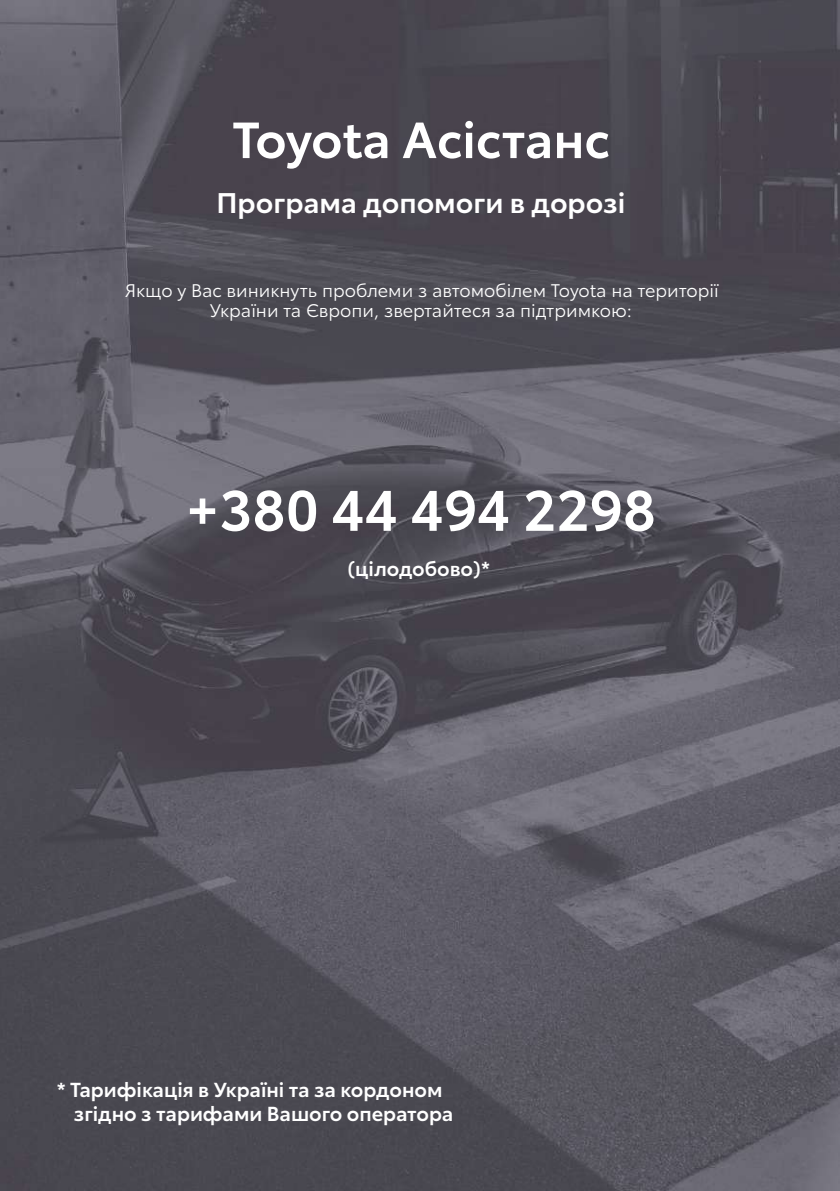
<style>
.page{position:relative;width:840px;height:1191px;background:#fff}
.page>*{position:absolute;margin:0;border:0;box-sizing:border-box;transform-origin:0 0}
.t1{font:600 56.2px "Toyota Type";color:#fff}
.t2{font:600 50px "Toyota Type";letter-spacing:-.005em;color:#fff}
.t3{font:600 28px "Toyota Type";color:#fff}
.t4{font:600 20px/24px "Toyota Type";color:#fff}
.t5{font:18px/20px "Toyota Type";color:#fff;text-align:center}
</style>
<div class="page">
<img style="left:0;top:0;width:839px;height:1191px">
<svg style="left:839px;top:1172px;width:1px;height:19px"></svg>
<h2 class="t2" style="left:232px;top:102px;width:378px">Toyota Асістанс</h2>
<h3 class="t3" style="left:216px;top:181px;width:410px">Програма допомоги в дорозі</h3>
<p class="t5" style="left:125px;top:279px;width:595px">Якщо у Вас виникнуть проблеми з автомобілем Тоуоtа на території<br>України та Європи, звертайтеся за підтримкою:</p>
<h1 class="t1" style="left:186px;top:467px;width:471px">+380 44 494 2298</h1>
<p class="t4" style="left:347px;top:554px;width:144px">(цілодобово)*</p>
<p class="t4" style="left:74px;top:1075px;width:381px;text-indent:-17px">* Тарифікація в Україні та за кордоном згідно з тарифами Вашого оператора</p>
</div>
